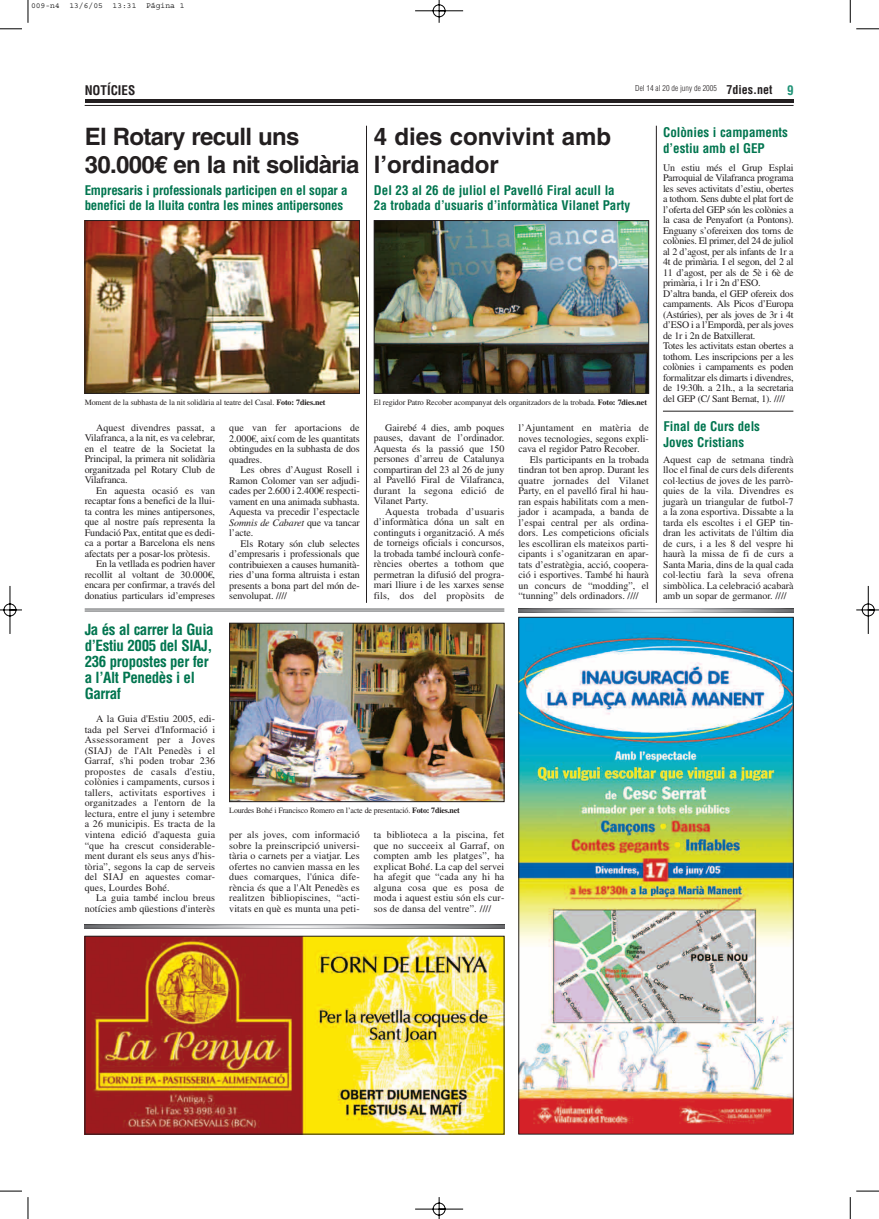
<style>
.page{position:relative;width:879px;height:1219px;background:#fff}
.page>*{position:absolute;margin:0;border:0;box-sizing:border-box;transform-origin:0 0}
.t1{font:700 24px/28px "Helvetica";letter-spacing:-.03em;color:#231f20}
.t2{font:700 24px/28px "Helvetica";color:#231f20}
.t3{font:700 condensed 15px/16px "Helvetica";letter-spacing:-.025em;color:#00754f}
.t4{font:700 condensed 13px/16px "Helvetica";color:#00754f}
.t5{font:700 condensed 13px "Helvetica";color:#231f20}
.t6{font:700 condensed 13px "Helvetica";color:#209377}
.t7{font:10px/10.5px "Times";letter-spacing:-.01em;color:#231f20;text-align:justify}
.t8{font:10px/10.5px "Times";letter-spacing:.01em;color:#231f20;text-align:right}
.t9{font:10px "Times";letter-spacing:.02em;color:#231f20}
.t10{font:8px "Times";letter-spacing:-.01em;color:#231f20}
.t11{font:300 condensed 8px "Helvetica";color:#231f20}
.t12{font:8px "Courier";color:#000}
.s1{font-weight:700;font-size:12px}
.s2{font-weight:700}
.s3{font-style:italic}
</style>
<div class="page">
<img style="left:0;top:0;width:879px;height:1219px">
<p class="t12" style="left:31px;top:3px;width:155px">009-n4 13/6/05 13:31 Página 1</p>
<h3 class="t5" style="left:85px;top:85px;width:52px">NOTÍCIES</h3>
<p class="t11" style="left:635px;top:85px;width:139px">Del 14 al 20 de juny de 2005 <span class="s1">7dies.net</span></p>
<h3 class="t6" style="left:787px;top:85px;width:8px">9</h3>
<h1 class="t1" style="left:85px;top:125px;width:276px">El Rotary recull uns<br>30.000€ en la nit solidària</h1>
<h3 class="t4" style="left:85px;top:184px;width:264px;line-height:15px">Empresaris i professionals participen en el sopar a benefici de la lluita contra les mines antipersones</h3>
<h1 class="t2" style="left:374px;top:125px;width:239px">4 dies convivint amb l’ordinador</h1>
<h3 class="t4" style="left:374px;top:184px;width:258px;line-height:15px">Del 23 al 26 de juliol el Pavelló Firal acull la<br>2a trobada d’usuaris d’informàtica Vilanet Party</h3>
<p class="t10" style="left:85px;top:399px;width:242px">Moment de la subhasta de la nit solidària al teatre del Casal. <span class="s2">Foto: 7dies.net</span></p>
<p class="t7" style="left:85px;top:423px;width:132px;text-indent:11px">Aquest divendres passat, a Vilafranca, a la nit, es va celebrar, en el teatre de la Societat la Principal, la primera nit solidària organitzada pel Rotary Club de Vilafranca.</p>
<p class="t8" style="left:96px;top:486px;width:121px">En aquesta ocasió es van</p>
<p class="t7" style="left:85px;top:497px;width:132px">recaptar fons a benefici de la llui-</p>
<p class="t7" style="left:85px;top:507px;width:132px">ta contra les mines antipersones,</p>
<p class="t7" style="left:85px;top:518px;width:132px">que al nostre país representa la</p>
<p class="t7" style="left:85px;top:528px;width:132px">Fundació Pax, entitat que es dedi-</p>
<p class="t7" style="left:85px;top:539px;width:132px">ca a portar a Barcelona els nens</p>
<p class="t7" style="left:85px;top:549px;width:127px">afectats per a posar-los pròtesis.</p>
<p class="t7" style="left:96px;top:560px;width:121px">En la vetllada es podrien haver</p>
<p class="t7" style="left:85px;top:570px;width:132px">recollit al voltant de 30.000€,</p>
<p class="t7" style="left:85px;top:581px;width:132px">encara per confirmar, a través del</p>
<p class="t7" style="left:85px;top:591px;width:132px">donatius particulars id’empreses</p>
<p class="t7" style="left:229px;top:424px;width:132px">que van fer aportacions de 2.000€, així com de les quantitats obtingudes en la subhasta de dos quadres.</p>
<p class="t7" style="left:229px;top:466px;width:132px;text-indent:11px">Les obres d’August Rosell i Ramon Colomer van ser adjudi&shy;cades per 2.600 i 2.400€ respecti&shy;vament en una animada subhasta.<br>Aquesta va precedir l’espectacle <span class="s3">Somnis de Cabaret</span> que va tancar l’acte.</p>
<p class="t7" style="left:229px;top:539px;width:132px;text-indent:11px">Els Rotary són club selectes d’empresaris i professionals que contribuiexen a causes humanità&shy;ries d’una forma altruista i estan presents a bona part del món de&shy;senvolupat. ////</p>
<p class="t10" style="left:374px;top:399px;width:275px">El regidor Patro Recober acompanyat dels organitzadors de la trobada. <span class="s2">Foto: 7dies.net</span></p>
<p class="t7" style="left:374px;top:423px;width:132px;text-indent:11px">Gairebé 4 dies, amb poques pauses, davant de l’ordinador.<br>Aquesta és la passió que 150 persones d’arreu de Catalunya compartiran del 23 al 26 de juny al Pavelló Firal de Vilafranca, durant la segona edició de Vilanet Party.</p>
<p class="t7" style="left:374px;top:507px;width:132px;text-indent:11px">Aquesta trobada d’usuaris d’informàtica dóna un salt en continguts i organització. A més de torneigs oficials i concursos, la trobada també inclourà confe&shy;rències obertes a tothom que permetran la difusió del progra&shy;mari lliure i de les xarxes sense fils, dos del propòsits de</p>
<p class="t9" style="left:518px;top:424px;width:132px">l’Ajuntament en matèria de</p>
<p class="t7" style="left:518px;top:434px;width:132px">noves tecnologies, segons expli-</p>
<p class="t7" style="left:518px;top:445px;width:123px">cava el regidor Patro Recober.</p>
<p class="t7" style="left:530px;top:455px;width:121px">Els participants en la trobada</p>
<p class="t7" style="left:518px;top:466px;width:132px">tindran tot ben aprop. Durant les</p>
<p class="t9" style="left:518px;top:477px;width:132px">quatre jornades del Vilanet</p>
<p class="t7" style="left:518px;top:487px;width:132px">Party, en el pavelló firal hi hau-</p>
<p class="t7" style="left:518px;top:497px;width:132px">ran espais habilitats com a men-</p>
<p class="t7" style="left:518px;top:508px;width:132px">jador i acampada, a banda de</p>
<p class="t7" style="left:518px;top:518px;width:132px">l’espai central per als ordina-</p>
<p class="t7" style="left:518px;top:529px;width:132px">dors. Les competicions oficials</p>
<p class="t7" style="left:518px;top:539px;width:132px">les escolliran els mateixos parti-</p>
<p class="t7" style="left:518px;top:550px;width:132px">cipants i s’oganitzaran en apar-</p>
<p class="t7" style="left:518px;top:560px;width:132px">tats d’estratègia, acció, coopera-</p>
<p class="t7" style="left:518px;top:571px;width:132px">ció i esportives. També hi haurà</p>
<p class="t7" style="left:518px;top:581px;width:132px">un concurs de “modding”, el</p>
<p class="t7" style="left:518px;top:592px;width:122px">“tunning” dels ordinadors. ////</p>
<h2 class="t3" style="left:85px;top:622px;width:130px">Ja és al carrer la Guia d’Estiu 2005 del SIAJ,<br>236 propostes per fer a l’Alt Penedès i el<br>Garraf</h2>
<p class="t7" style="left:85px;top:715px;width:132px;text-indent:11px">A la Guia d'Estiu 2005, edi&shy;tada pel Servei d'Informació i Assessorament per a Joves (SIAJ) de l'Alt Penedès i el Garraf, s'hi poden trobar 236 propostes de casals d'estiu, colònies i campaments, cursos i tallers, activitats esportives i organitzades a l'entorn de la lectura, entre el juny i setembre a 26 municipis. Es tracta de la vintena edició d'aquesta guia “que ha crescut considerable&shy;ment durant els seus anys d'his&shy;tòria”, segons la cap de serveis del SIAJ en aquestes comar&shy;ques, Lourdes Bohé.</p>
<p class="t8" style="left:85px;top:893px;width:132px">La guia també inclou breus notícies amb qüestions d'interès</p>
<p class="t10" style="left:229px;top:807px;width:232px">Lourdes Bohé i Francisco Romero en l’acte de presentació. <span class="s2">Foto: 7dies.net</span></p>
<p class="t7" style="left:229px;top:831px;width:132px">per als joves, com informació sobre la preinscripció universi&shy;tària o carnets per a viatjar. Les ofertes no canvien massa en les dues comarques, l'única dife&shy;rència és que a l'Alt Penedès es realitzen bibliopiscines, “acti&shy;vitats en què es munta una peti-</p>
<p class="t7" style="left:374px;top:831px;width:132px">ta biblioteca a la piscina, fet que no succeeix al Garraf, on compten amb les platges”, ha explicat Bohé. La cap del servei ha afegit que “cada any hi ha alguna cosa que es posa de moda i aquest estiu són els cur&shy;sos de dansa del ventre”. ////</p>
<h3 class="t4" style="left:663px;top:125px;width:126px">Colònies i campaments d’estiu amb el GEP</h3>
<p class="t7" style="left:663px;top:163px;width:132px;text-align:left">Un estiu més el Grup Esplai<br>Parroquial de Vilafranca programa les seves activitats d’estiu, obertes a tothom. Sens dubte el plat fort de l’oferta del GEP són les colònies a la casa de Penyafort (a Pontons).<br>Enguany s’ofereixen dos torns de colònies. El primer, del 24 de juliol al 2 d’agost, per als infants de 1r a<br>4t de primària. I el segon, del 2 al<br>11 d’agost, per als de 5è i 6è de primària, i 1r i 2n d’ESO.<br>D’altra banda, el GEP ofereix dos campaments. Als Picos d’Europa (Astúries), per als joves de 3r i 4t d’ESO i a l’Empordà, per als joves de 1r i 2n de Batxillerat.<br>Totes les activitats estan obertes a tothom. Les inscripcions per a les colònies i campaments es poden formalitzar els dimarts i divendres, de 19:30h. a 21h., a la secretaria del GEP (C/ Sant Bernat, 1). ////</p>
<h3 class="t4" style="left:663px;top:420px;width:98px">Final de Curs dels<br>Joves Cristians</h3>
<p class="t7" style="left:663px;top:455px;width:132px">Aquest cap de setmana tindrà lloc el final de curs dels diferents col·lectius de joves de les parrò&shy;quies de la vila. Divendres es jugarà un triangular de futbol-7 a la zona esportiva. Dissabte a la tarda els escoltes i el GEP tin&shy;dran les activitats de l'últim dia de curs, i a les 8 del vespre hi haurà la missa de fi de curs a Santa Maria, dins de la qual cada col·lectiu farà la seva ofrena simbòlica. La celebració acabarà amb un sopar de germanor. ////</p>
</div>
